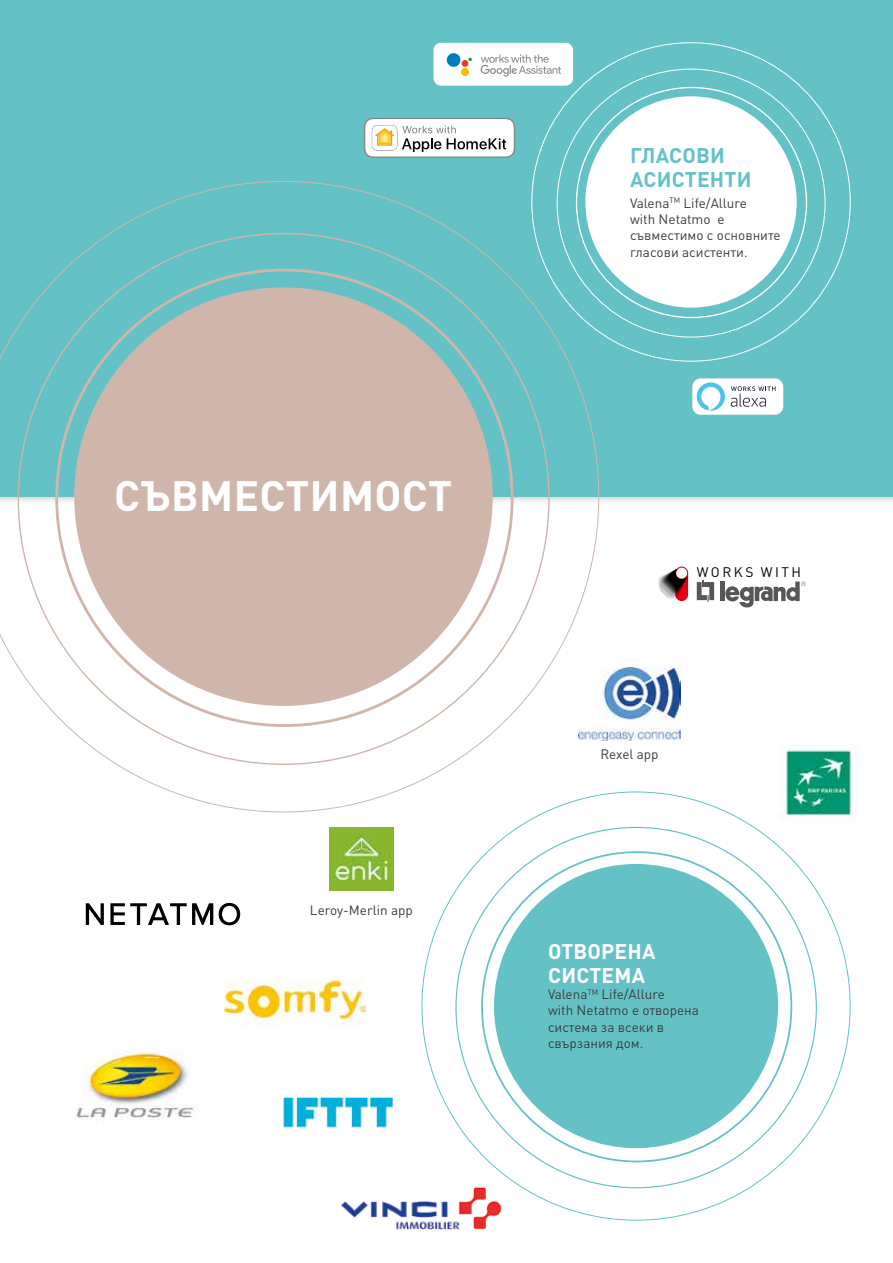
<style>
.page{position:relative;width:893px;height:1263px;background:#fff}
.page>*{position:absolute;margin:0;border:0;box-sizing:border-box;transform-origin:0 0}
.t1{font:700 42px "DIN Pro";letter-spacing:.01em;color:#fff}
.t2{font:700 21px/24px "DIN Pro";letter-spacing:.01em;color:#64c2c7}
.t3{font:700 21px/24px "DIN Pro";letter-spacing:.01em;color:#fff}
.t4{font:13.65px "DIN Pro";letter-spacing:.185em;color:#000}
.t5{font:13.5px/16.2px "DIN Pro";color:#3c3c3b}
</style>
<div class="page">
<div style="left:0;top:0;width:893px;height:497px;background:#64c2c7"></div>
<svg style="left:0;top:181px;width:599px;height:631px"></svg>
<div style="left:74px;top:287px;width:419px;height:419px;background:#d0b6aa;border-radius:50%"></div>
<img style="left:780px;top:749px;width:75px;height:73px">
<img style="left:330px;top:828px;width:63px;height:63px">
<img style="left:578px;top:667px;width:103px;height:74px">
<img style="left:341px;top:1175px;width:173px;height:55px">
<img style="left:75px;top:1051px;width:119px;height:70px">
<svg style="left:86px;top:903px;width:18px;height:22px"></svg>
<svg style="left:110px;top:903px;width:103px;height:22px"></svg>
<svg style="left:219px;top:903px;width:21px;height:22px"></svg>
<img style="left:283px;top:1097px;width:110px;height:31px">
<img style="left:224px;top:979px;width:141px;height:47px">
<div style="left:494px;top:864px;width:284px;height:284px;background:#64c2c7;border-radius:50%"></div>
<div style="left:585px;top:96px;width:212px;height:212px;background:#fff;border-radius:50%"></div>
<svg style="left:364px;top:118px;width:150px;height:39px"></svg>
<div style="left:364px;top:118px;width:151px;height:40px;border:1px solid #878787;border-radius:9px"></div>
<svg style="left:433px;top:43px;width:140px;height:43px"></svg>
<div style="left:462px;top:60px;width:6px;height:7px;background:#e73b25;border-radius:50%"></div>
<div style="left:461px;top:68px;width:8px;height:8px;background:#f9bc00;border-radius:50%"></div>
<div style="left:447px;top:53px;width:13px;height:14px;background:#007cc2;border-radius:50%"></div>
<svg style="left:658px;top:566px;width:148px;height:42px"></svg>
<svg style="left:692px;top:378px;width:92px;height:37px"></svg>
<h1 class="t1" style="left:114px;top:460px;width:339px">СЪВМЕСТИМОСТ</h1>
<p class="t5" style="left:310px;top:901px;width:104px">Leroy-Merlin app</p>
<h2 class="t2" style="left:630px;top:141px;width:123px">ГЛАСОВИ<br>АСИСТЕНТИ</h2>
<p class="t5" style="left:630px;top:194px;width:152px">Valena<sup>TM</sup> Life/Allure<br>with Netatmo е съвместимо с основните гласови асистенти.</p>
<p class="t4" style="left:697px;top:561px;width:106px">WORKS WITH</p>
<p class="t5" style="left:600px;top:745px;width:60px">Rexel app</p>
<h2 class="t3" style="left:548px;top:937px;width:109px">ОТВОРЕНА<br>СИСТЕМА</h2>
<p class="t5" style="left:548px;top:986px;width:152px">Valena<sup>TM</sup> Life/Allure<br>with Netatmo е отворена система за всеки в свързания дом.</p>
</div>
